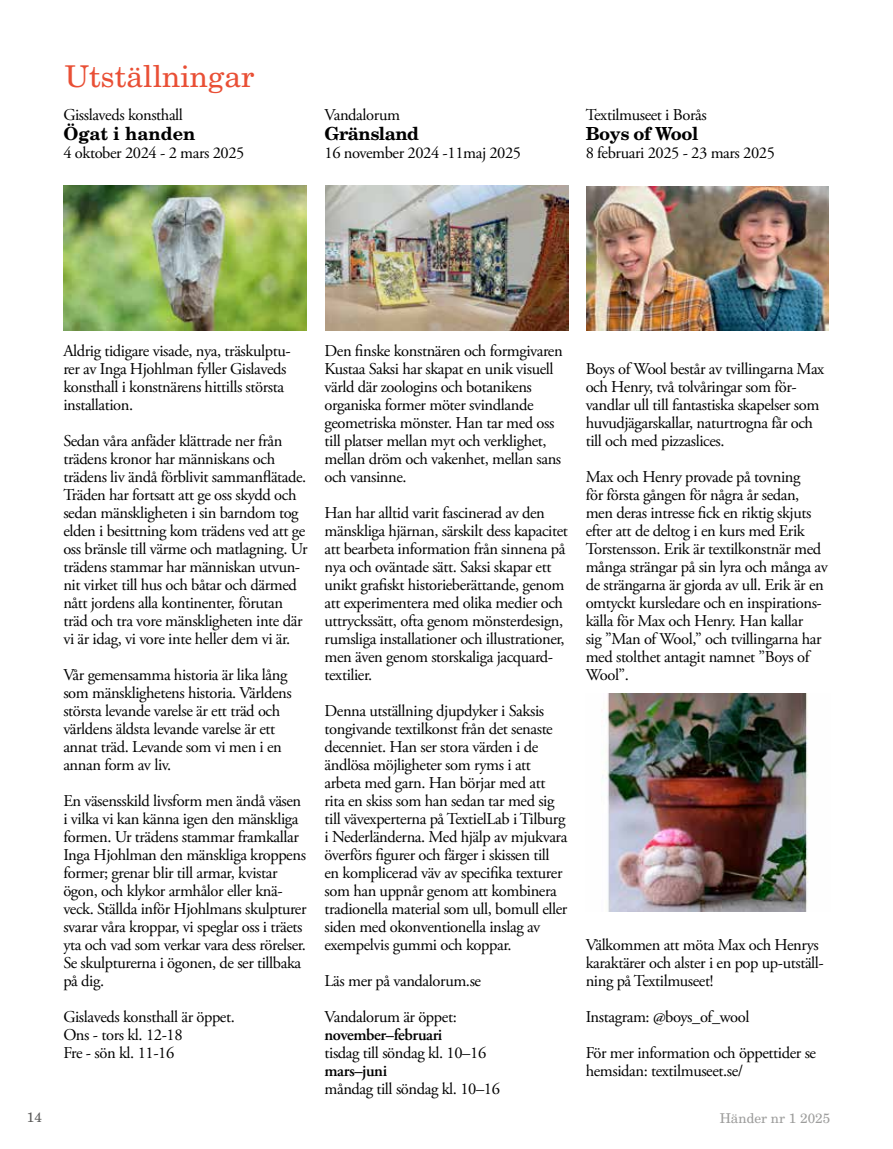
<style>
.page{position:relative;width:893px;height:1149px;background:#fff}
.page>*{position:absolute;margin:0;border:0;box-sizing:border-box;transform-origin:0 0}
.t1{font:30px "New Century Schlbk LT Std";color:#e94f35}
.t2{font:700 18px "New Century Schlbk LT Std";letter-spacing:-.025em;color:#000}
.t3{font:700 18px "New Century Schlbk LT Std";color:#000}
.t4{font:16.5px/18px "Adobe Garamond Pro";letter-spacing:-.025em;color:#000}
.t5{font:600 16.5px "Adobe Garamond Pro";letter-spacing:-.025em;color:#000}
.t6{font:13.5px "New Century Schlbk LT Std";color:#9d9d9c}
.t7{font:13.5px "New Century Schlbk LT Std";color:#575756}
</style>
<div class="page">
<img style="left:63px;top:186px;width:244px;height:144px">
<img style="left:326px;top:186px;width:242px;height:144px">
<img style="left:586px;top:186px;width:243px;height:144px">
<img style="left:607px;top:693px;width:201px;height:218px">
<h1 class="t1" style="left:65px;top:58px;width:191px">Utställningar</h1>
<p class="t4" style="left:63px;top:106px;width:121px">Gisslaveds konsthall</p>
<p class="t3" style="left:63px;top:122px;width:133px">Ögat i handen</p>
<p class="t4" style="left:63px;top:144px;width:183px">4 oktober 2024 - 2 mars 2025</p>
<p class="t4" style="left:324px;top:106px;width:77px">Vandalorum</p>
<p class="t2" style="left:324px;top:122px;width:96px">Gränsland</p>
<p class="t4" style="left:324px;top:144px;width:198px">16 november 2024 -11maj 2025</p>
<p class="t4" style="left:586px;top:106px;width:122px">Textilmuseet i Borås</p>
<p class="t2" style="left:586px;top:122px;width:114px">Boys of Wool</p>
<p class="t4" style="left:586px;top:144px;width:191px">8 februari 2025 - 23 mars 2025</p>
<p class="t4" style="left:63px;top:342px;width:229px">Aldrig tidigare visade, nya, träskulptu&shy;rer av Inga Hjohlman fyller Gislaveds konsthall i konstnärens hittills största installation.</p>
<p class="t4" style="left:63px;top:432px;width:246px">Sedan våra anfäder klättrade ner från trädens kronor har människans och trädens liv ändå förblivit sammanflätade.<br>Träden har fortsatt att ge oss skydd och sedan mänskligheten i sin barndom tog elden i besittning kom trädens ved att ge oss bränsle till värme och matlagning. Ur trädens stammar har människan utvun&shy;nit virket till hus och båtar och därmed nått jordens alla kontinenter, förutan träd och tra vore mänskligheten inte där vi är idag, vi vore inte heller dem vi är.</p>
<p class="t4" style="left:63px;top:666px;width:230px">Vår gemensamma historia är lika lång som mänsklighetens historia. Världens största levande varelse är ett träd och världens äldsta levande varelse är ett annat träd. Levande som vi men i en annan form av liv.</p>
<p class="t4" style="left:63px;top:792px;width:245px">En väsensskild livsform men ändå väsen i vilka vi kan känna igen den mänskliga formen. Ur trädens stammar framkallar Inga Hjohlman den mänskliga kroppens former; grenar blir till armar, kvistar ögon, och klykor armhålor eller knä&shy;veck. Ställda inför Hjohlmans skulpturer svarar våra kroppar, vi speglar oss i träets yta och vad som verkar vara dess rörelser.<br>Se skulpturerna i ögonen, de ser tillbaka på dig.</p>
<p class="t4" style="left:63px;top:1008px;width:173px">Gislaveds konsthall är öppet.<br>Ons - tors kl. 12-18<br>Fre - sön kl. 11-16</p>
<p class="t4" style="left:324px;top:342px;width:240px">Den finske konstnären och formgivaren Kustaa Saksi har skapat en unik visuell värld där zoologins och botanikens organiska former möter svindlande geometriska mönster. Han tar med oss till platser mellan myt och verklighet, mellan dröm och vakenhet, mellan sans och vansinne.</p>
<p class="t4" style="left:324px;top:504px;width:245px">Han har alltid varit fascinerad av den mänskliga hjärnan, särskilt dess kapacitet att bearbeta information från sinnena på nya och oväntade sätt. Saksi skapar ett unikt grafiskt historieberättande, genom att experimentera med olika medier och uttryckssätt, ofta genom mönsterdesign, rumsliga installationer och illustrationer, men även genom storskaliga jacquard&shy;textilier.</p>
<p class="t4" style="left:324px;top:702px;width:244px">Denna utställning djupdyker i Saksis tongivande textilkonst från det senaste decenniet. Han ser stora värden i de ändlösa möjligheter som ryms i att arbeta med garn. Han börjar med att rita en skiss som han sedan tar med sig till vävexperterna på TextielLab i Tilburg i Nederländerna. Med hjälp av mjukvara överförs figurer och färger i skissen till en komplicerad väv av specifika texturer som han uppnår genom att kombinera tradionella material som ull, bomull eller siden med okonventionella inslag av exempelvis gummi och koppar.</p>
<p class="t4" style="left:324px;top:963px;width:158px;line-height:36px">Läs mer på vandalorum.se<br>Vandalorum är öppet:</p>
<p class="t5" style="left:324px;top:1025px;width:119px">november–februari</p>
<p class="t4" style="left:324px;top:1044px;width:163px">tisdag till söndag kl. 10–16</p>
<p class="t5" style="left:324px;top:1061px;width:64px">mars–juni</p>
<p class="t4" style="left:324px;top:1080px;width:177px">måndag till söndag kl. 10–16</p>
<p class="t4" style="left:586px;top:360px;width:240px">Boys of Wool består av tvillingarna Max och Henry, två tolvåringar som för&shy;vandlar ull till fantastiska skapelser som huvudjägarskallar, naturtrogna får och till och med pizzaslices.</p>
<p class="t4" style="left:586px;top:468px;width:244px">Max och Henry provade på tovning<br>för första gången för några år sedan, men deras intresse fick en riktig skjuts efter att de deltog i en kurs med Erik Torstensson. Erik är textilkonstnär med många strängar på sin lyra och många av de strängarna är gjorda av ull. Erik är en omtyckt kursledare och en inspirations&shy;källa för Max och Henry. Han kallar<br>sig ”Man of Wool,” och tvillingarna har med stolthet antagit namnet ”Boys of Wool”.</p>
<p class="t4" style="left:586px;top:936px;width:240px">Välkommen att möta Max och Henrys karaktärer och alster i en pop up-utställ&shy;ning på Textilmuseet!</p>
<p class="t4" style="left:586px;top:999px;width:232px;line-height:36px">Instagram: @boys_of_wool<br>För mer information och öppettider se</p>
<p class="t4" style="left:586px;top:1062px;width:159px">hemsidan: textilmuseet.se/</p>
<p class="t7" style="left:27px;top:1108px;width:17px">14</p>
<p class="t6" style="left:720px;top:1109px;width:112px">Händer nr 1 2025</p>
</div>
